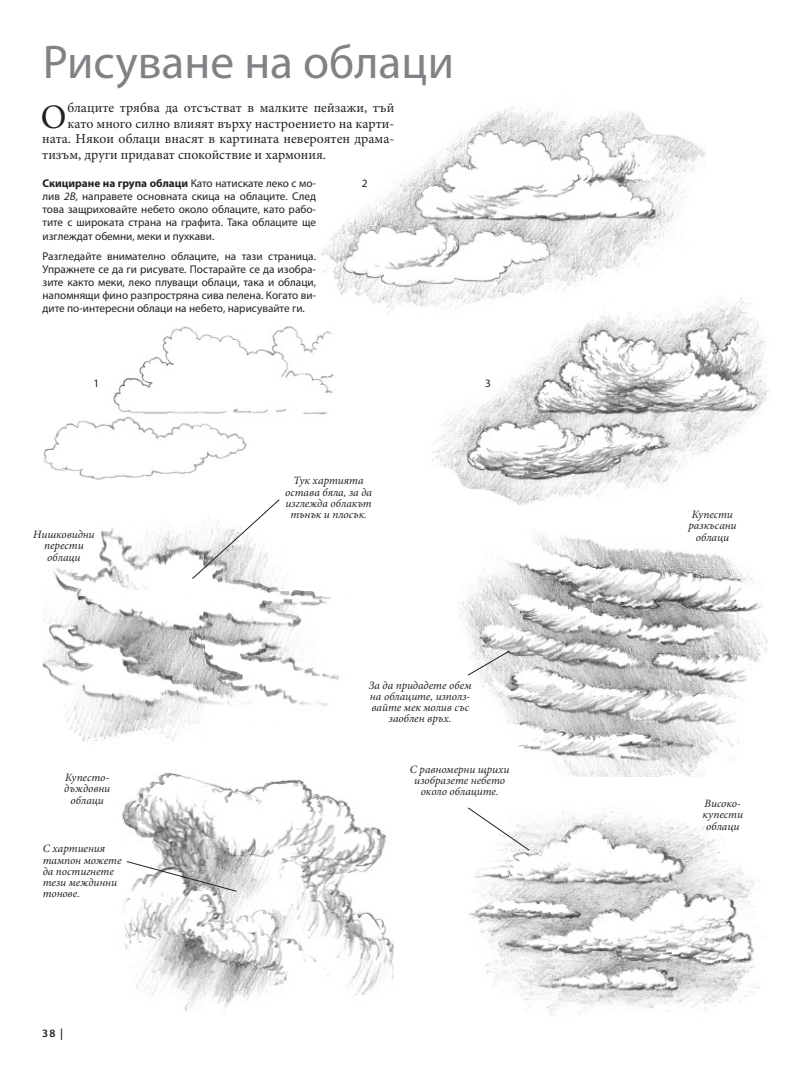
<style>
.page{position:relative;width:810px;height:1080px;background:#fff}
.page>*{position:absolute;margin:0;border:0;box-sizing:border-box;transform-origin:0 0}
._03_Überschrift_01_D{font:47.5px "Myriad Pro";color:#808285}
._10_Einleitungsblock{font:34.38px "Minion Pro";color:#231f20}
._10_Einleitungsblock-2{font:13.75px "Minion Pro";color:#231f20}
._12_Bildbeschreibung{font:11.25px/13.1px "Myriad Pro";color:#231f20;text-align:justify}
.krugche{font:italic 11.25px/11.2px "Minion Pro";color:#231f20;text-align:center}
.t1{font:600 11.25px "Myriad Pro";color:#231f20}
.s1{font-weight:700}
.s2{font-style:italic}
</style>
<div class="page">
<img style="left:122px;top:772px;width:272px;height:240px">
<img style="left:316px;top:106px;width:389px;height:209px">
<img style="left:43px;top:522px;width:296px;height:223px">
<img style="left:458px;top:531px;width:309px;height:246px">
<img style="left:43px;top:326px;width:291px;height:154px">
<img style="left:469px;top:811px;width:291px;height:205px">
<img style="left:422px;top:278px;width:347px;height:227px">
<svg style="left:192px;top:499px;width:88px;height:81px"></svg>
<svg style="left:467px;top:650px;width:43px;height:26px"></svg>
<svg style="left:468px;top:807px;width:62px;height:44px"></svg>
<svg style="left:126px;top:861px;width:111px;height:31px"></svg>
<p class="_03_Überschrift_01_D" style="left:43px;top:33px;width:413px">Рисуване на облаци</p>
<p class="_10_Einleitungsblock" style="left:41px;top:94px;width:27px">О</p>
<p class="_10_Einleitungsblock-2" style="left:68px;top:98px;width:328px">блаците трябва да отсъстват в малките пейзажи, тъй</p>
<p class="_10_Einleitungsblock-2" style="left:68px;top:114px;width:328px">като много силно влияят върху настроението на карти-</p>
<p class="_10_Einleitungsblock-2" style="left:42px;top:130px;width:354px">ната. Някои облаци внасят в картината невероятен драма-</p>
<p class="_10_Einleitungsblock-2" style="left:42px;top:145px;width:285px">тизъм, други придават спокойствие и хармония.</p>
<p class="_12_Bildbeschreibung" style="left:43px;top:177px;width:275px"><span class="s1">Скициране на група облаци</span> Като натискате леко с мо&shy;лив <span class="s2">2В</span>, направете основната скица на облаците. След това защриховайте небето около облаците, като рабо&shy;тите с широката страна на графита. Така облаците ще изглеждат обемни, меки и пухкави.</p>
<p class="_12_Bildbeschreibung" style="left:43px;top:249px;width:275px">Разгледайте внимателно облаците, на тази страница.<br>Упражнете се да ги рисувате. Постарайте се да изобра&shy;зите както меки, леко плуващи облаци, така и облаци, напомнящи фино разпростряна сива пелена. Когато ви&shy;дите по-интересни облаци на небето, нарисувайте ги.</p>
<p class="_12_Bildbeschreibung" style="left:93px;top:377px;width:7px">1</p>
<p class="_12_Bildbeschreibung" style="left:362px;top:176px;width:7px">2</p>
<p class="krugche" style="left:33px;top:529px;width:63px">Нишковидни перести облаци</p>
<p class="krugche" style="left:285px;top:475px;width:88px">Тук хартията остава бяла, за да изглежда облакът тънък и плосък.</p>
<p class="_12_Bildbeschreibung" style="left:485px;top:377px;width:7px">3</p>
<p class="krugche" style="left:369px;top:679px;width:104px">За да придадете обем на облаците, използ&shy;вайте мек молив със заоблен връх.</p>
<p class="krugche" style="left:64px;top:772px;width:47px">Купесто&shy;дъждовни облаци</p>
<p class="krugche" style="left:43px;top:843px;width:80px;text-align:left">С хартиения тампон можете да постигнете тези междинни тонове.</p>
<p class="t1" style="left:42px;top:1027px;width:22px">38 |</p>
<p class="krugche" style="left:410px;top:764px;width:101px">С равномерни щрихи изобразете небето около облаците.</p>
<p class="krugche" style="left:688px;top:509px;width:50px">Купести разкъсани облаци</p>
<p class="krugche" style="left:703px;top:798px;width:42px">Високо&shy;купести облаци</p>
</div>
